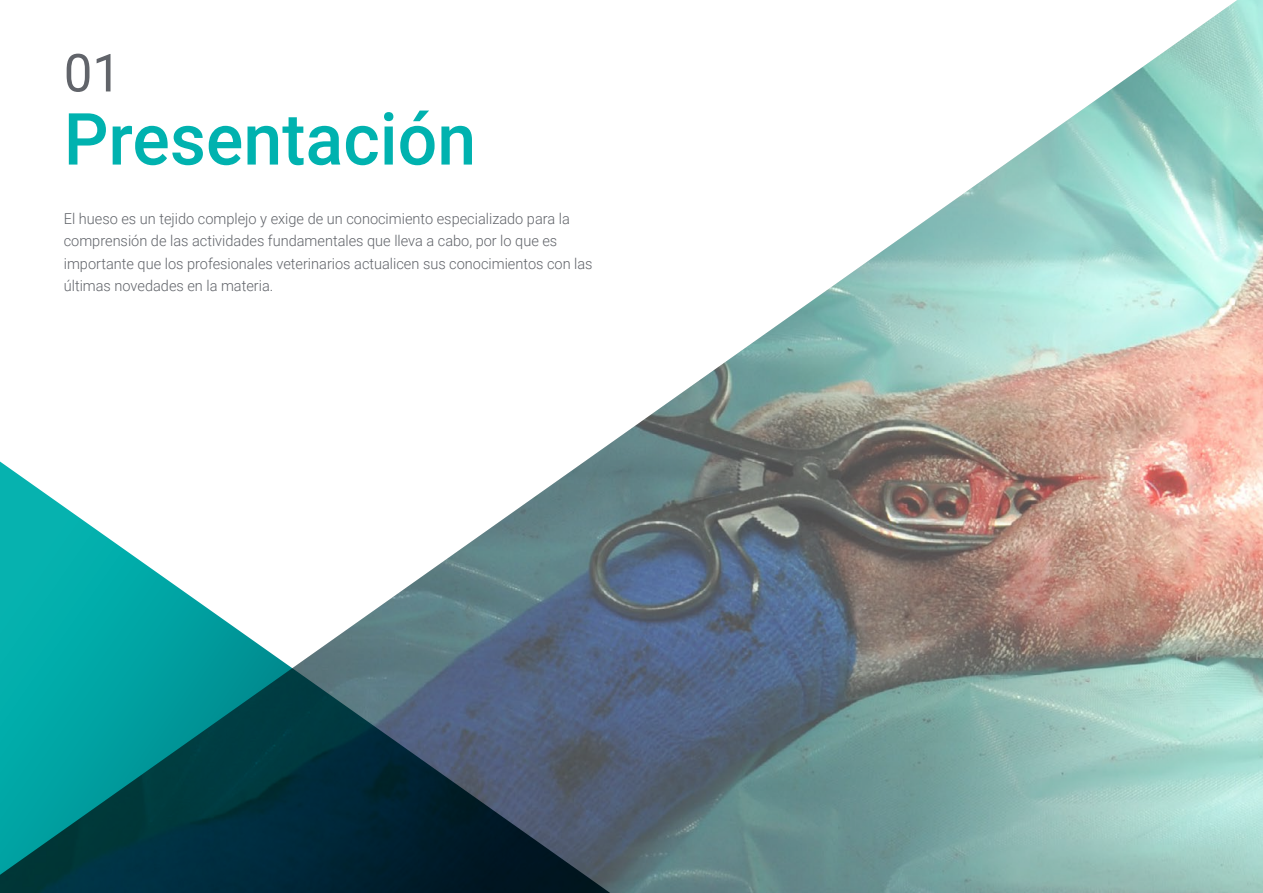
<style>
.page{position:relative;width:1263px;height:893px;background:#fff}
.page>*{position:absolute;margin:0;border:0;box-sizing:border-box;transform-origin:0 0}
.t1{font:500 72px "Roboto";color:#00b2af}
.t2{font:52.5px "Roboto";color:#61646a}
.t3{font:300 15px/22.5px "Roboto";color:#61646a}
</style>
<div class="page">
<img style="left:606px;top:0;width:657px;height:893px">
<svg style="left:0;top:446px;width:640px;height:447px"></svg>
<h2 class="t2" style="left:64px;top:36px;width:59px">01</h2>
<h1 class="t1" style="left:64px;top:89px;width:414px">Presentación</h1>
<p class="t3" style="left:64px;top:207px;width:530px">El hueso es un tejido complejo y exige de un conocimiento especializado para la comprensión de las actividades fundamentales que lleva a cabo, por lo que es importante que los profesionales veterinarios actualicen sus conocimientos con las últimas novedades en la materia.</p>
</div>
